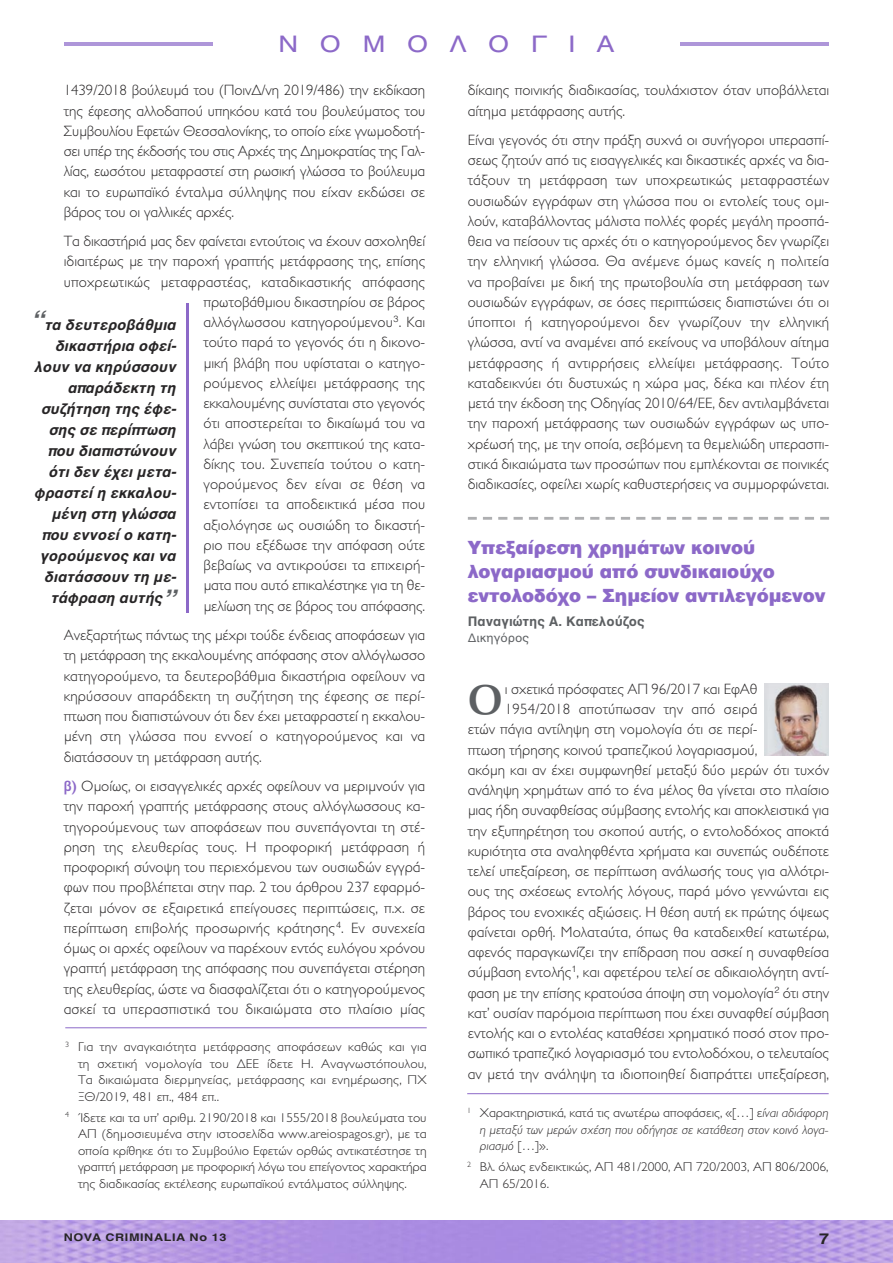
<style>
.page{position:relative;width:893px;height:1263px;background:#fff}
.page>*{position:absolute;margin:0;border:0;box-sizing:border-box;transform-origin:0 0}
.t1{font:700 42px "Palatino";color:#5d6063}
.t2{font:22.5px "UB Helvetica";letter-spacing:.8em;color:#8c69c8;scale:1.2 1}
.t3{font:900 18px/24px "UB Helvetica";color:#8c69c8}
.t4{font:300 15px/20.2px "Gill Sans Ell";color:#272526;text-align:justify}
.t5{font:italic 700 15px/21px "Helvetica";color:#272526;text-align:right}
.t6{font:700 15px "Helvetica";color:#272526;scale:1.2 1}
.t7{font:700 13.5px "Helvetica";color:#5d6063}
.t8{font:300 12.9px/16.5px "Gill Sans Ell";color:#272526;text-align:justify;scale:1.05 1}
.t9{font:italic 300 12.9px/16.5px "Gill Sans Ell";color:#272526;text-align:justify;scale:1.05 1}
.t10{font:12px "Helvetica";color:#5d6063}
.t11{font:700 10.5px "Helvetica";letter-spacing:.05em;color:#272526;scale:1.2 1}
.s1{font-family:"Gill Sans Ell Demi";font-weight:400;color:#8c69c8}
.s2{font-size:27px;color:#5d6063}
.s3{font-style:normal}
</style>
<div class="page">
<hr style="left:186px;top:304px;width:2px;height:309px;background:#8c69c8">
<hr style="left:64px;top:43px;width:149px;height:3px;background:#ae96d9">
<hr style="left:680px;top:43px;width:149px;height:3px;background:#ae96d9">
<hr style="left:65px;top:1027px;width:362px;height:1px;background:#8c69c8">
<hr style="left:467px;top:1093px;width:362px;height:1px;background:#8c69c8">
<img style="left:765px;top:683px;width:64px;height:72px">
<svg style="left:468px;top:517px;width:9px;height:3px"></svg>
<svg style="left:820px;top:517px;width:9px;height:3px"></svg>
<svg style="left:483px;top:517px;width:9px;height:3px"></svg>
<svg style="left:498px;top:517px;width:9px;height:3px"></svg>
<svg style="left:514px;top:517px;width:9px;height:3px"></svg>
<svg style="left:529px;top:517px;width:9px;height:3px"></svg>
<svg style="left:544px;top:517px;width:9px;height:3px"></svg>
<svg style="left:560px;top:517px;width:9px;height:3px"></svg>
<svg style="left:575px;top:517px;width:9px;height:3px"></svg>
<svg style="left:590px;top:517px;width:9px;height:3px"></svg>
<svg style="left:606px;top:517px;width:9px;height:3px"></svg>
<svg style="left:621px;top:517px;width:9px;height:3px"></svg>
<svg style="left:636px;top:517px;width:9px;height:3px"></svg>
<svg style="left:651px;top:517px;width:10px;height:3px"></svg>
<svg style="left:667px;top:517px;width:9px;height:3px"></svg>
<svg style="left:682px;top:517px;width:9px;height:3px"></svg>
<svg style="left:697px;top:517px;width:10px;height:3px"></svg>
<svg style="left:713px;top:517px;width:9px;height:3px"></svg>
<svg style="left:728px;top:517px;width:9px;height:3px"></svg>
<svg style="left:743px;top:517px;width:10px;height:3px"></svg>
<svg style="left:805px;top:517px;width:9px;height:3px"></svg>
<svg style="left:789px;top:517px;width:10px;height:3px"></svg>
<svg style="left:774px;top:517px;width:9px;height:3px"></svg>
<svg style="left:759px;top:517px;width:9px;height:3px"></svg>
<h2 class="t2" style="left:279px;top:30px;width:281px">ΝΟΜΟΛΟΓΙΑ</h2>
<p class="t4" style="left:64px;top:82px;width:363px">1439/2018 βούλευμά του (ΠοινΔ/νη 2019/486) την εκδίκαση της έφεσης αλλοδαπού υπηκόου κατά του βουλεύματος του Συμβουλίου Εφετών Θεσσαλονίκης, το οποίο είχε γνωμοδοτή&shy;σει υπέρ της έκδοσής του στις Αρχές της Δημοκρατίας της Γαλ&shy;λίας, εωσότου μεταφραστεί στη ρωσική γλώσσα το βούλευμα και το ευρωπαϊκό ένταλμα σύλληψης που είχαν εκδώσει σε βάρος του οι γαλλικές αρχές.</p>
<p class="t4" style="left:64px;top:233px;width:363px;text-align:right">Τα δικαστήριά μας δεν φαίνεται εντούτοις να έχουν ασχοληθεί ιδιαιτέρως με την παροχή γραπτής μετάφρασης της, επίσης υποχρεωτικώς μεταφραστέας, καταδικαστικής απόφασης πρωτοβάθμιου δικαστηρίου σε βάρος<br>αλλόγλωσσου κατηγορούμενου<sup>3</sup>. Και<br>τούτο παρά το γεγονός ότι η δικονο-<br>μική βλάβη που υφίσταται ο κατηγο-<br>ρούμενος ελλείψει μετάφρασης της<br>εκκαλουμένης συνίσταται στο γεγονός<br>ότι αποστερείται το δικαίωμά του να<br>λάβει γνώση του σκεπτικού της κατα-<br>δίκης του. Συνεπεία τούτου ο κατη -<br>γορούμενος δεν είναι σε θέση να<br>εντοπίσει τα αποδεικτικά μέσα που<br>αξιολόγησε ως ουσιώδη το δικαστή-<br>ριο που εξέδωσε την απόφαση ούτε<br>βεβαίως να αντικρούσει τα επιχειρή-<br>ματα που αυτό επικαλέστηκε για τη θε-<br>μελίωση της σε βάρος του απόφασης.</p>
<p class="t4" style="left:64px;top:627px;width:363px">Ανεξαρτήτως πάντως της μέχρι τούδε ένδειας αποφάσεων για τη μετάφραση της εκκαλουμένης απόφασης στον αλλόγλωσσο κατηγορούμενο, τα δευτεροβάθμια δικαστήρια οφείλουν να κηρύσσουν απαράδεκτη τη συζήτηση της έφεσης σε περί&shy;πτωση που διαπιστώνουν ότι δεν έχει μεταφραστεί η εκκαλου&shy;μένη στη γλώσσα που εννοεί ο κατηγορούμενος και να διατάσσουν τη μετάφραση αυτής.</p>
<p class="t4" style="left:64px;top:777px;width:363px"><span class="s1">β)</span> Ομοίως, οι εισαγγελικές αρχές οφείλουν να μεριμνούν για την παροχή γραπτής μετάφρασης στους αλλόγλωσσους κα&shy;τηγορούμενους των αποφάσεων που συνεπάγονται τη στέ&shy;ρηση της ελευθερίας τους. Η προφορική μετάφραση ή προφορική σύνοψη του περιεχόμενου των ουσιωδών εγγρά&shy;φων που προβλέπεται στην παρ. 2 του άρθρου 237 εφαρμό&shy;ζεται μόνον σε εξαιρετικά επείγουσες περιπτώσεις, π.χ. σε περίπτωση επιβολής προσωρινής κράτησης<sup>4</sup>. Εν συνεχεία όμως οι αρχές οφείλουν να παρέχουν εντός ευλόγου χρόνου γραπτή μετάφραση της απόφασης που συνεπάγεται στέρηση της ελευθερίας, ώστε να διασφαλίζεται ότι ο κατηγορούμενος ασκεί τα υπερασπιστικά του δικαιώματα στο πλαίσιο μίας</p>
<p class="t4" style="left:468px;top:82px;width:363px">δίκαιης ποινικής διαδικασίας, τουλάχιστον όταν υποβάλλεται αίτημα μετάφρασης αυτής.</p>
<p class="t4" style="left:468px;top:131px;width:363px">Είναι γεγονός ότι στην πράξη συχνά οι συνήγοροι υπερασπί&shy;σεως ζητούν από τις εισαγγελικές και δικαστικές αρχές να δια&shy;τάξουν τη μετάφραση των υποχρεωτικώς μεταφραστέων ουσιωδών εγγράφων στη γλώσσα που οι εντολείς τους ομι&shy;λούν, καταβάλλοντας μάλιστα πολλές φορές μεγάλη προσπά&shy;θεια να πείσουν τις αρχές ότι ο κατηγορούμενος δεν γνωρίζει την ελληνική γλώσσα. Θα ανέμενε όμως κανείς η πολιτεία να προβαίνει με δική της πρωτοβουλία στη μετάφραση των ουσιωδών εγγράφων, σε όσες περιπτώσεις διαπιστώνει ότι οι ύποπτοι ή κατηγορούμενοι δεν γνωρίζουν την ελληνική γλώσσα, αντί να αναμένει από εκείνους να υποβάλουν αίτημα μετάφρασης ή αντιρρήσεις ελλείψει μετάφρασης. Τούτο καταδεικνύει ότι δυστυχώς η χώρα μας, δέκα και πλέον έτη μετά την έκδοση της Οδηγίας 2010/64/ΕΕ, δεν αντιλαμβάνεται την παροχή μετάφρασης των ουσιωδών εγγράφων ως υπο&shy;χρέωσή της, με την οποία, σεβόμενη τα θεμελιώδη υπερασπι&shy;στικά δικαιώματα των προσώπων που εμπλέκονται σε ποινικές διαδικασίες, οφείλει χωρίς καθυστερήσεις να συμμορφώνεται.</p>
<p class="t5" style="left:31px;top:315px;width:147px"><span class="s2">“</span>τα δευτεροβάθμια δικαστήρια οφεί&shy;λουν να κηρύσσουν απαράδεκτη τη συζήτηση της έφε&shy;σης σε περίπτωση που διαπιστώνουν ότι δεν έχει μετα&shy;φραστεί η εκκαλου&shy;μένη στη γλώσσα που εννοεί ο κατη&shy;γορούμενος και να διατάσσουν τη με&shy;τάφραση αυτής<span class="s2">”</span></p>
<p class="t3" style="left:468px;top:535px;width:359px">Υπεξαίρεση χρημάτων κοινού λογαριασμού από συνδικαιούχο εντολοδόχο – Σημείον αντιλεγόμενον</p>
<p class="t7" style="left:468px;top:616px;width:178px">Παναγιώτης Α. Καπελούζος</p>
<p class="t10" style="left:468px;top:634px;width:63px">Δικηγόρος</p>
<p class="t4" style="left:505px;top:680px;width:254px">ι σχετικά πρόσφατες ΑΠ 96/2017 και ΕφΑθ</p>
<p class="t4" style="left:505px;top:701px;width:254px">1954/2018 αποτύπωσαν την από σειρά</p>
<p class="t4" style="left:468px;top:721px;width:291px">ετών πάγια αντίληψη στη νομολογία ότι σε περί-</p>
<p class="t4" style="left:468px;top:741px;width:291px">πτωση τήρησης κοινού τραπεζικού λογαριασμού,</p>
<p class="t4" style="left:468px;top:761px;width:363px">ακόμη και αν έχει συμφωνηθεί μεταξύ δύο μερών ότι τυχόν</p>
<p class="t4" style="left:468px;top:782px;width:363px">ανάληψη χρημάτων από το ένα μέλος θα γίνεται στο πλαίσιο</p>
<p class="t4" style="left:468px;top:802px;width:363px">μιας ήδη συναφθείσας σύμβασης εντολής και αποκλειστικά για</p>
<p class="t4" style="left:468px;top:822px;width:363px">την εξυπηρέτηση του σκοπού αυτής, ο εντολοδόχος αποκτά</p>
<p class="t4" style="left:468px;top:842px;width:363px">κυριότητα στα αναληφθέντα χρήματα και συνεπώς ουδέποτε</p>
<p class="t4" style="left:468px;top:863px;width:363px">τελεί υπεξαίρεση, σε περίπτωση ανάλωσής τους για αλλότρι-</p>
<p class="t4" style="left:468px;top:883px;width:363px">ους της σχέσεως εντολής λόγους, παρά μόνο γεννώνται εις</p>
<p class="t4" style="left:468px;top:903px;width:363px">βάρος του ενοχικές αξιώσεις. Η θέση αυτή εκ πρώτης όψεως</p>
<p class="t4" style="left:468px;top:923px;width:363px">φαίνεται ορθή. Μολαταύτα, όπως θα καταδειχθεί κατωτέρω,</p>
<p class="t4" style="left:468px;top:944px;width:363px">αφενός παραγκωνίζει την επίδραση που ασκεί η συναφθείσα</p>
<p class="t4" style="left:468px;top:964px;width:363px">σύμβαση εντολής<sup>1</sup>, και αφετέρου τελεί σε αδικαιολόγητη αντί-</p>
<p class="t4" style="left:468px;top:984px;width:363px">φαση με την επίσης κρατούσα άποψη στη νομολογία<sup>2</sup> ότι στην</p>
<p class="t4" style="left:468px;top:1004px;width:363px">κατ’ ουσίαν παρόμοια περίπτωση που έχει συναφθεί σύμβαση</p>
<p class="t4" style="left:468px;top:1025px;width:363px">εντολής και ο εντολέας καταθέσει χρηματικό ποσό στον προ-</p>
<p class="t4" style="left:468px;top:1045px;width:363px">σωπικό τραπεζικό λογαριασμό του εντολοδόχου, ο τελευταίος</p>
<p class="t4" style="left:468px;top:1065px;width:363px">αν μετά την ανάληψη τα ιδιοποιηθεί διαπράττει υπεξαίρεση,</p>
<h1 class="t1" style="left:468px;top:680px;width:36px">Ο</h1>
<p class="t8" style="left:78px;top:1040px;width:334px;text-indent:-13px"><sup>3</sup> Για την αναγκαιότητα μετάφρασης αποφάσεων καθώς και για τη σχετική νομολογία του ΔΕΕ ίδετε Η. Αναγνωστόπουλου, Τα δικαιώματα διερμηνείας, μετάφρασης και ενημέρωσης, ΠΧ ΞΘ/2019, 481 επ., 484 επ..</p>
<p class="t8" style="left:78px;top:1110px;width:334px;text-indent:-13px"><sup>4</sup> Ίδετε και τα υπ’ αριθμ. 2190/2018 και 1555/2018 βουλεύματα του ΑΠ (δημοσιευμένα στην ιστοσελίδα www.areiospagos.gr), με τα οποία κρίθηκε ότι το Συμβούλιο Εφετών ορθώς αντικατέστησε τη γραπτή μετάφραση με προφορική λόγω του επείγοντος χαρακτήρα της διαδικασίας εκτέλεσης ευρωπαϊκού εντάλματος σύλληψης.</p>
<p class="t9" style="left:480px;top:1106px;width:334px;text-indent:-13px"><sup>1</sup> <span class="s3">Χαρακτηριστικά, κατά τις ανωτέρω αποφάσεις, «[…] ε</span>ίναι αδιάφορη η μεταξύ των μερών σχέση που οδήγησε σε κατάθεση στον κοινό λογα&shy;ριασμό <span class="s3">[…]».</span></p>
<p class="t8" style="left:480px;top:1160px;width:334px;text-indent:-13px"><sup>2</sup> Βλ. όλως ενδεικτικώς, ΑΠ 481/2000, ΑΠ 720/2003, ΑΠ 806/2006,<br>ΑΠ 65/2016.</p>
<p class="t11" style="left:64px;top:1233px;width:137px">NOVA CRIMINALIA No 13</p>
<p class="t6" style="left:819px;top:1234px;width:10px">7</p>
</div>
